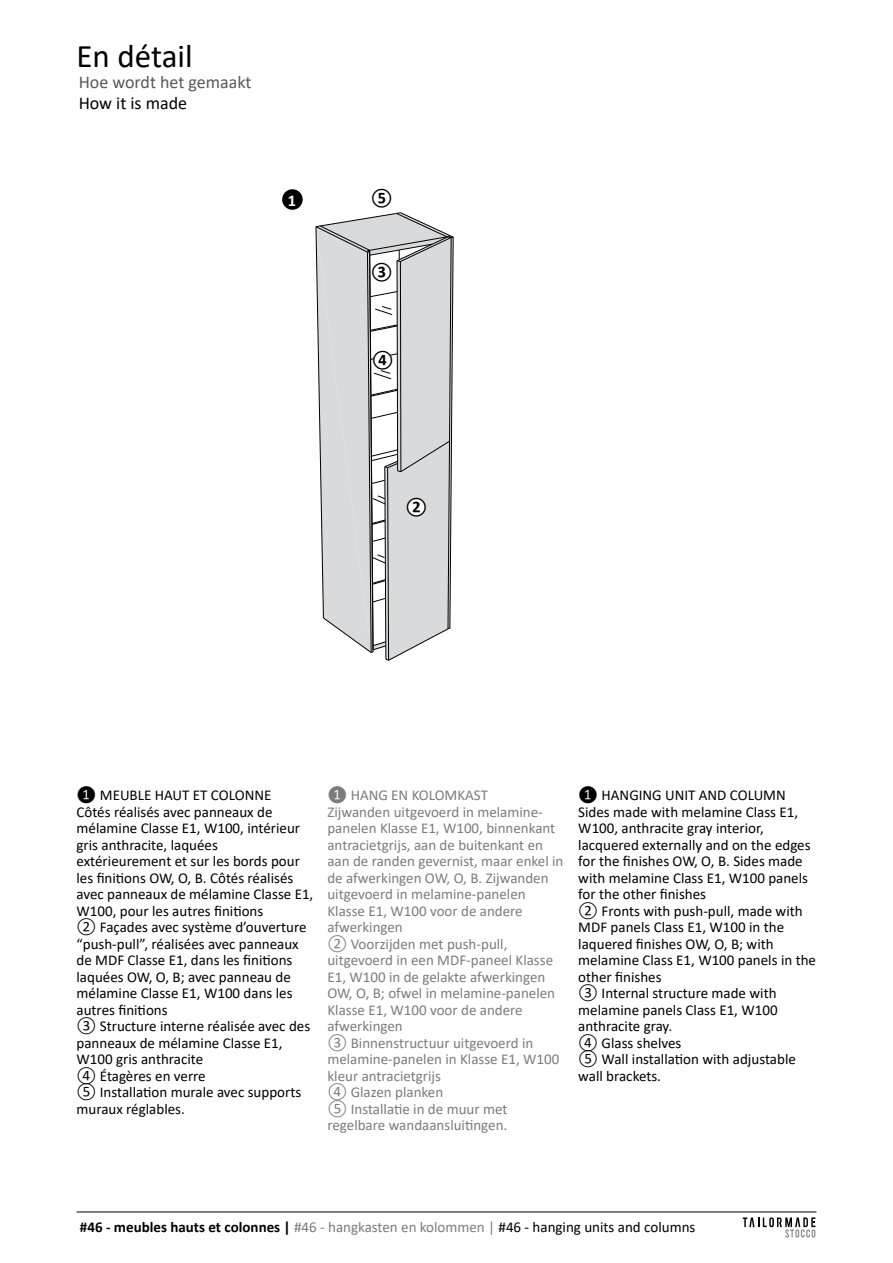
<style>
.page{position:relative;width:893px;height:1263px;background:#fff}
.page>*{position:absolute;margin:0;border:0;box-sizing:border-box;transform-origin:0 0}
.t1{font:33px "Calibri";color:#000}
.t2{font:18px "Calibri";color:#58585a}
.t3{font:18px "Calibri";color:#000}
.t4{font:700 16.5px "Calibri";color:#000}
.t5{font:700 16.5px "Calibri";color:#fff}
.t6{font:15px/16.5px "Calibri";color:#000}
.t7{font:15px/16.5px "Calibri";color:#7b7c7e}
.t8{font:700 15px "Calibri";color:#000}
.s1{font-weight:400;color:#7b7c7e}
.s2{font-weight:400}
</style>
<div class="page">
<hr style="left:77px;top:1212px;width:739px;height:1px;background:#000">
<svg style="left:315px;top:212px;width:139px;height:449px"></svg>
<div style="left:374px;top:351px;width:18px;height:18px;background:#fff;border-radius:50%"></div>
<div style="left:407px;top:498px;width:18px;height:18px;background:#fff;border-radius:50%"></div>
<div style="left:282px;top:189px;width:21px;height:21px;background:#000;border-radius:50%"></div>
<svg style="left:743px;top:1217px;width:72px;height:20px"></svg>
<h1 class="t1" style="left:77px;top:33px;width:118px">En détail</h1>
<p class="t2" style="left:79px;top:70px;width:174px">Hoe wordt het gemaakt</p>
<p class="t3" style="left:79px;top:91px;width:110px">How it is made</p>
<p class="t5" style="left:288px;top:189px;width:10px">1</p>
<p class="t4" style="left:371px;top:187px;width:23px">⑤</p>
<p class="t4" style="left:371px;top:261px;width:23px">③</p>
<p class="t4" style="left:372px;top:349px;width:23px">④</p>
<p class="t4" style="left:405px;top:496px;width:23px">②</p>
<p class="t6" style="left:77px;top:787px;width:238px">❶ MEUBLE HAUT ET COLONNE<br>Côtés réalisés avec panneaux de mélamine Classe E1, W100, intérieur gris anthracite, laquées extérieurement et sur les bords pour les finitions OW, O, B. Côtés réalisés avec panneaux de mélamine Classe E1,<br>W100, pour les autres finitions<br>② Façades avec système d’ouverture “push-pull”, réalisées avec panneaux de MDF Classe E1, dans les finitions laquées OW, O, B; avec panneau de mélamine Classe E1, W100 dans les autres finitions<br>③ Structure interne réalisée avec des panneaux de mélamine Classe E1,<br>W100 gris anthracite<br>④ Étagères en verre<br>⑤ Installation murale avec supports muraux réglables.</p>
<p class="t7" style="left:327px;top:787px;width:238px">❶ HANG EN KOLOMKAST<br>Zijwanden uitgevoerd in melamine&shy;panelen Klasse E1, W100, binnenkant antracietgrijs, aan de buitenkant en aan de randen gevernist, maar enkel in de afwerkingen OW, O, B. Zijwanden uitgevoerd in melamine-panelen<br>Klasse E1, W100 voor de andere afwerkingen<br>② Voorzijden met push-pull, uitgevoerd in een MDF-paneel Klasse<br>E1, W100 in de gelakte afwerkingen<br>OW, O, B; ofwel in melamine-panelen<br>Klasse E1, W100 voor de andere afwerkingen<br>③ Binnenstructuur uitgevoerd in melamine-panelen in Klasse E1, W100 kleur antracietgrijs<br>④ Glazen planken<br>⑤ Installatie in de muur met regelbare wandaansluitingen.</p>
<p class="t6" style="left:578px;top:787px;width:239px">❶ HANGING UNIT AND COLUMN<br>Sides made with melamine Class E1,<br>W100, anthracite gray interior, lacquered externally and on the edges for the finishes OW, O, B. Sides made with melamine Class E1, W100 panels for the other finishes<br>② Fronts with push-pull, made with<br>MDF panels Class E1, W100 in the laquered finishes OW, O, B; with melamine Class E1, W100 panels in the other finishes<br>③ Internal structure made with melamine panels Class E1, W100 anthracite gray.<br>④ Glass shelves<br>⑤ Wall installation with adjustable wall brackets.</p>
<p class="t8" style="left:80px;top:1216px;width:617px">#46 - meubles hauts et colonnes | <span class="s1">#46 - hangkasten en kolommen |</span> <span class="s2">#46 - hanging units and columns</span></p>
</div>
